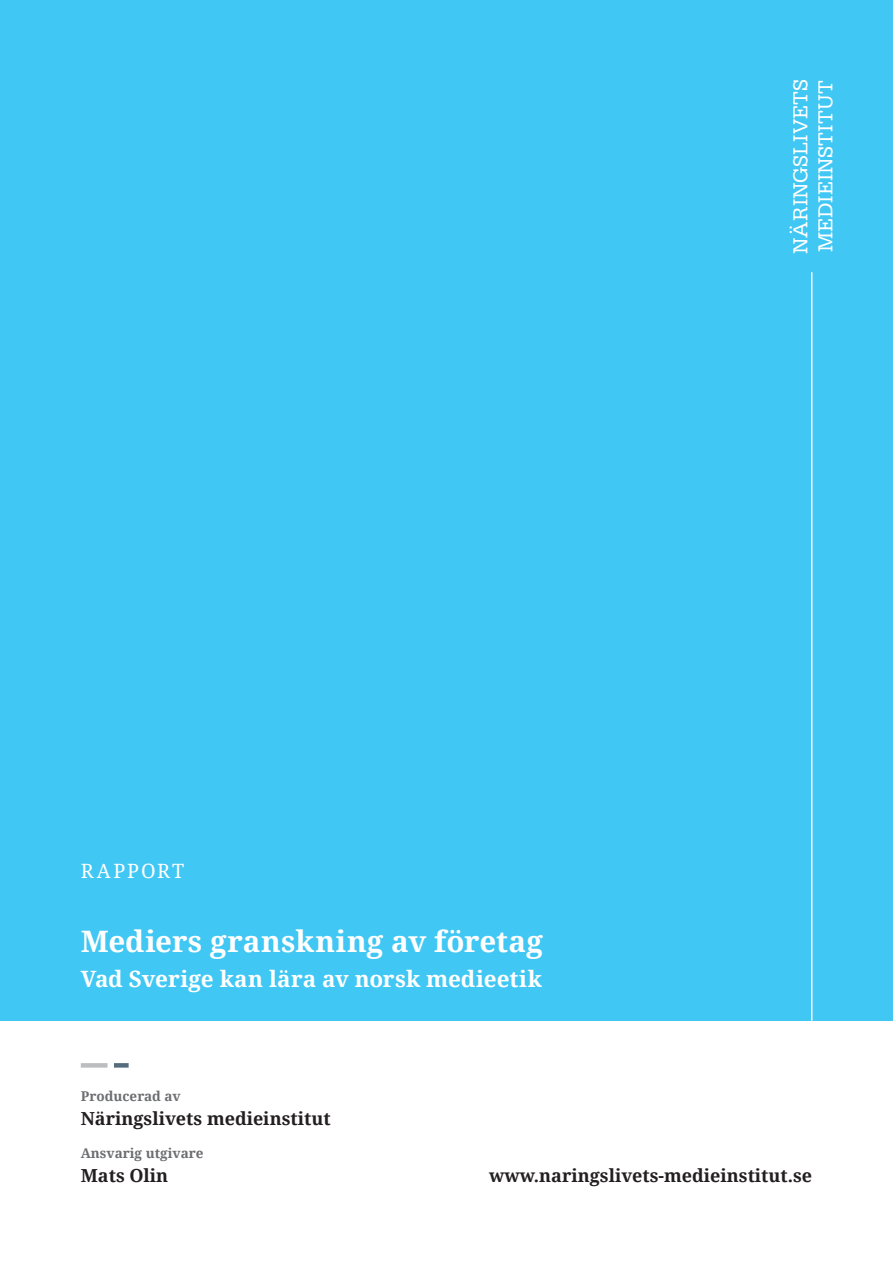
<style>
.page{position:relative;width:893px;height:1263px;background:#fff}
.page>*{position:absolute;margin:0;border:0;box-sizing:border-box;transform-origin:0 0}
.Slutrubrik{font:700 29.55px "Noto Serif";letter-spacing:.005em;color:#fff}
.Slutrubrik-2{font:700 22.5px "Noto Serif";color:#fff}
.t1{font:21px "Typewriter URW";color:#fff}
.t2{font:19.65px "Noto Serif";letter-spacing:.1em;color:#fff}
.t3{font:700 18px "Noto Serif";color:#231f20}
.t4{font:700 13.5px "Noto Serif";color:#6c6d70}
</style>
<div class="page">
<div style="left:0;top:0;width:893px;height:1020px;background:#40c7f4"></div>
<hr style="left:81px;top:1063px;width:27px;height:4px;background:#bcbdc0">
<svg style="left:114px;top:1063px;width:15px;height:4px"></svg>
<hr style="left:811px;top:272px;width:1px;height:748px;background:#fff">
<p class="t2" style="left:81px;top:857px;width:105px">RAPPORT</p>
<p class="Slutrubrik" style="left:81px;top:921px;width:464px">Mediers granskning av företag</p>
<p class="Slutrubrik-2" style="left:81px;top:963px;width:463px">Vad Sverige kan lära av norsk medieetik</p>
<p class="t4" style="left:81px;top:1086px;width:101px">Producerad av</p>
<p class="t3" style="left:81px;top:1106px;width:251px">Näringslivets medieinstitut</p>
<p class="t1" style="left:789px;top:254px;width:176px;rotate:-90deg">NÄRINGSLIVETS</p>
<p class="t1" style="left:814px;top:252px;width:174px;rotate:-90deg">MEDIEINSTITUT</p>
<p class="t4" style="left:81px;top:1144px;width:124px">Ansvarig utgivare</p>
<p class="t3" style="left:81px;top:1163px;width:89px">Mats Olin</p>
<p class="t3" style="left:489px;top:1163px;width:325px">www.naringslivets-medieinstitut.se</p>
</div>
